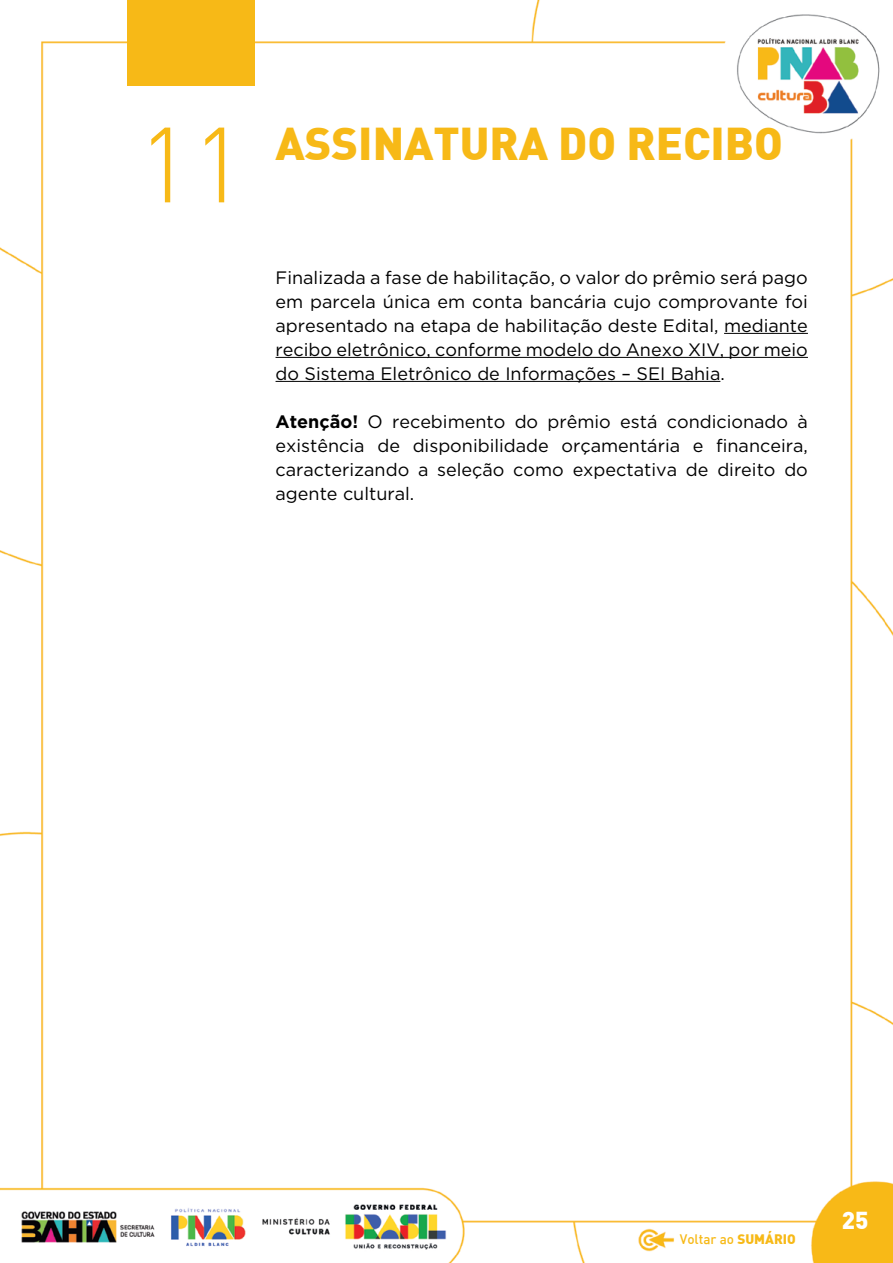
<style>
.page{position:relative;width:893px;height:1263px;background:#fff}
.page>*{position:absolute;margin:0;border:0;box-sizing:border-box;transform-origin:0 0}
.t1{font:300 105px "DIN";color:#f7b917}
.t2{font:900 45px "DIN";color:#f7b917}
.t3{font:900 24px "DIN";color:#fff}
.t4{font:18px/24px "Gotham";color:#000;text-align:justify}
.t5{font:500 13.5px "DIN";color:#f7b917}
.s1{font-weight:700}
.s2{font-weight:900}
</style>
<div class="page">
<img style="left:0;top:0;width:893px;height:1263px">
<hr style="left:724px;top:333px;width:84px;height:1px;background:#000">
<hr style="left:276px;top:357px;width:532px;height:1px;background:#000">
<hr style="left:276px;top:381px;width:444px;height:1px;background:#000">
<div style="left:128px;top:0;width:127px;height:85px;background:#f7b917"></div>
<h1 class="t1" style="left:137px;top:100px;width:109px">11</h1>
<h2 class="t2" style="left:276px;top:113px;width:509px">ASSINATURA DO RECIBO</h2>
<p class="t4" style="left:276px;top:265px;width:534px">Finalizada a fase de habilitação, o valor do prêmio será pago em parcela única em conta bancária cujo comprovante foi apresentado na etapa de habilitação deste Edital, mediante recibo eletrônico, conforme modelo do Anexo XIV, por meio do Sistema Eletrônico de Informações – SEI Bahia.</p>
<p class="t4" style="left:276px;top:409px;width:534px"><span class="s1">Atenção!</span> O recebimento do prêmio está condicionado à existência de disponibilidade orçamentária e financeira, caracterizando a seleção como expectativa de direito do agente cultural.</p>
<p class="t5" style="left:680px;top:1230px;width:118px">Voltar ao <span class="s2">SUMÁRIO</span></p>
<h3 class="t3" style="left:842px;top:1204px;width:28px">25</h3>
</div>
